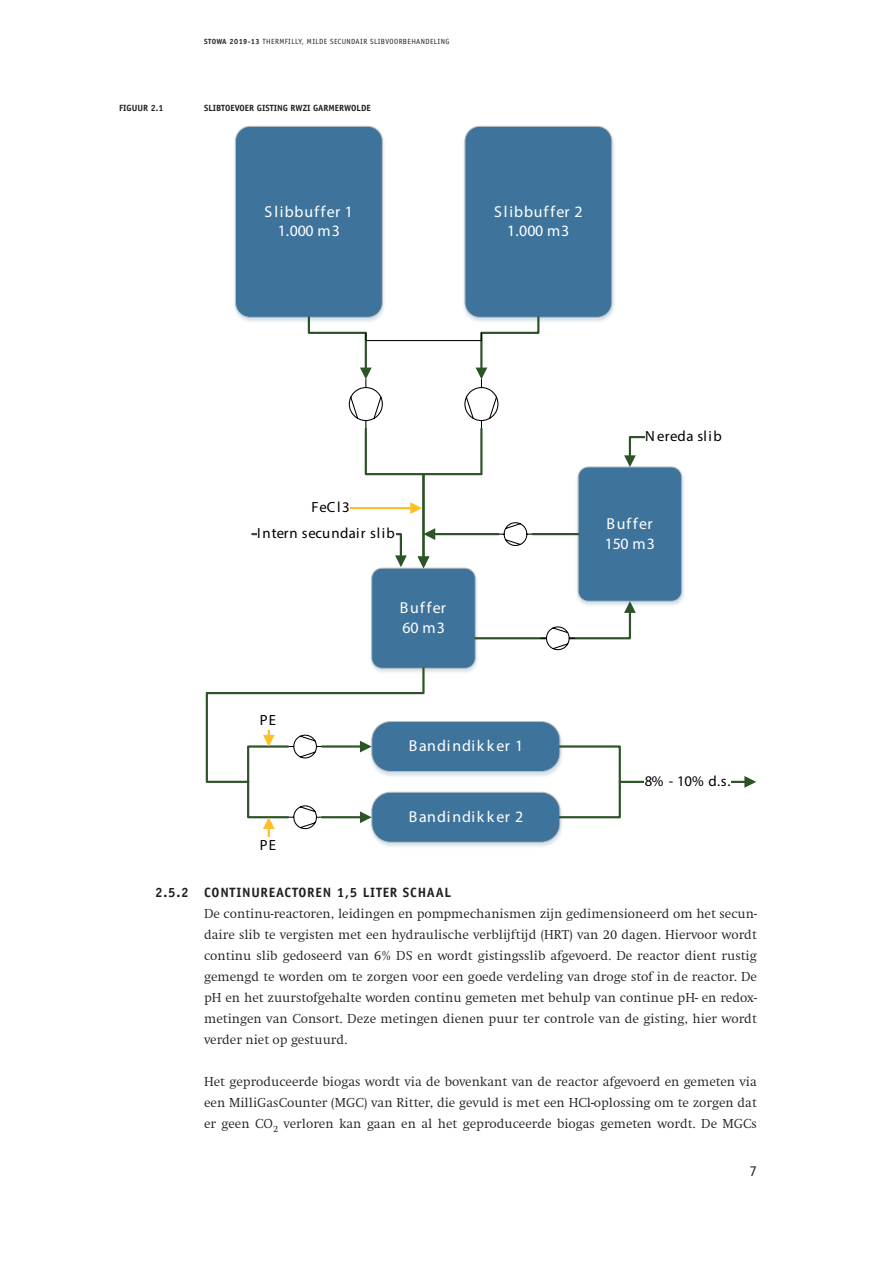
<style>
.page{position:relative;width:893px;height:1263px;background:#fff}
.page>*{position:absolute;margin:0;border:0;box-sizing:border-box;transform-origin:0 0}
.t1{font:15.9px/19.2px "Myriad Pro";letter-spacing:.065em;color:#fff;text-align:center}
.t2{font:15px "Officina Sans";color:#231f20}
.t3{font:14.7px "Myriad Pro";letter-spacing:.05em;color:#000001}
.BODY_TEXT{font:300 13.5px/21px "Swift";color:#231f20;text-align:justify}
.Kop_3{font:700 13.5px "Officina Sans";letter-spacing:.055em;color:#231f20}
.BIJSCHRIFT{font:700 9px "Officina Sans";color:#231f20}
.t4{font:7.5px "Officina Sans";letter-spacing:.05em;color:#231f20}
.s1{font-weight:700}
</style>
<div class="page">
<img style="left:234px;top:125px;width:150px;height:197px">
<div style="left:235px;top:126px;width:147px;height:191px;background:#3e749c;border-radius:15px"></div>
<div style="left:235px;top:126px;width:148px;height:191px;border:1px solid #bcbfc0;border-radius:15px"></div>
<img style="left:463px;top:125px;width:152px;height:197px">
<div style="left:465px;top:126px;width:147px;height:191px;background:#3e749c;border-radius:15px"></div>
<div style="left:465px;top:126px;width:147px;height:191px;border:1px solid #bcbfc0;border-radius:15px"></div>
<img style="left:371px;top:568px;width:107px;height:105px">
<div style="left:372px;top:568px;width:103px;height:100px;background:#3e749c;border-radius:10px"></div>
<div style="left:371px;top:568px;width:104px;height:100px;border:1px solid #bcbfc0;border-radius:10px"></div>
<img style="left:573px;top:466px;width:111px;height:140px">
<div style="left:578px;top:467px;width:104px;height:134px;background:#3e749c;border-radius:10px"></div>
<div style="left:578px;top:467px;width:104px;height:134px;border:1px solid #bcbfc0;border-radius:10px"></div>
<hr style="left:532px;top:533px;width:46px;height:2px;background:#2d5427">
<svg style="left:473px;top:601px;width:163px;height:50px"></svg>
<img style="left:426px;top:721px;width:136px;height:56px">
<div style="left:372px;top:721px;width:188px;height:50px;background:#3e749c;border-radius:19px"></div>
<div style="left:372px;top:721px;width:188px;height:51px;border:1px solid #bcbfc0;border-radius:19px"></div>
<img style="left:371px;top:791px;width:191px;height:56px">
<div style="left:372px;top:792px;width:188px;height:50px;background:#3e749c;border-radius:19px"></div>
<div style="left:372px;top:792px;width:188px;height:50px;border:1px solid #bcbfc0;border-radius:19px"></div>
<svg style="left:558px;top:744px;width:64px;height:75px"></svg>
<hr style="left:620px;top:781px;width:126px;height:2px;background:#2d5427">
<svg style="left:744px;top:776px;width:12px;height:12px"></svg>
<div style="left:645px;top:773px;width:86px;height:18px;background:#fff"></div>
<hr style="left:268px;top:827px;width:2px;height:21px;background:#fdbe26">
<svg style="left:205px;top:666px;width:221px;height:164px"></svg>
<div style="left:260px;top:837px;width:18px;height:18px;background:#fff"></div>
<svg style="left:250px;top:315px;width:291px;height:253px"></svg>
<div style="left:257px;top:525px;width:138px;height:18px;background:#fff"></div>
<svg style="left:624px;top:436px;width:60px;height:31px"></svg>
<div style="left:645px;top:428px;width:77px;height:18px;background:#fff"></div>
<p class="t4" style="left:204px;top:37px;width:247px"><span class="s1">STOWA 2019-13</span> THERMFILLY, MILDE SECUNDAIR SLIBVOORBEHANDELING</p>
<p class="BIJSCHRIFT" style="left:119px;top:103px;width:46px">FIGUUR 2.1</p>
<p class="BIJSCHRIFT" style="left:204px;top:103px;width:168px">SLIBTOEVOER GISTING RWZI GARMERWOLDE</p>
<p class="t1" style="left:265px;top:202px;width:90px">Slibbuffer 1<br>1.000 m3</p>
<p class="t1" style="left:494px;top:202px;width:90px">Slibbuffer 2<br>1.000 m3</p>
<p class="t3" style="left:311px;top:498px;width:40px">FeCl3</p>
<p class="t3" style="left:257px;top:524px;width:139px">Intern secundair slib</p>
<p class="t3" style="left:260px;top:711px;width:18px">PE</p>
<p class="t3" style="left:260px;top:836px;width:18px">PE</p>
<p class="t1" style="left:400px;top:598px;width:48px;text-align:left">Buffer<br>60 m3</p>
<p class="t1" style="left:409px;top:736px;width:116px">Bandindikker 1</p>
<p class="t1" style="left:409px;top:807px;width:116px">Bandindikker 2</p>
<p class="t3" style="left:645px;top:427px;width:78px">Nereda slib</p>
<p class="t1" style="left:605px;top:514px;width:52px;text-align:left">Buffer<br>150 m3</p>
<p class="t3" style="left:645px;top:772px;width:87px">8% - 10% d.s.</p>
<p class="Kop_3" style="left:155px;top:884px;width:297px">2.5.2 CONTINUREACTOREN 1,5 LITER SCHAAL</p>
<p class="BODY_TEXT" style="left:204px;top:903px;width:554px">De continu-reactoren, leidingen en pompmechanismen zijn gedimensioneerd om het secun&shy;daire slib te vergisten met een hydraulische verblijftijd (HRT) van 20 dagen. Hiervoor wordt continu slib gedoseerd van 6% DS en wordt gistingsslib afgevoerd. De reactor dient rustig gemengd te worden om te zorgen voor een goede verdeling van droge stof in de reactor. De pH en het zuurstofgehalte worden continu gemeten met behulp van continue pH- en redox&shy;metingen van Consort. Deze metingen dienen puur ter controle van de gisting, hier wordt verder niet op gestuurd.</p>
<p class="BODY_TEXT" style="left:204px;top:1071px;width:554px">Het geproduceerde biogas wordt via de bovenkant van de reactor afgevoerd en gemeten via een MilliGasCounter (MGC) van Ritter, die gevuld is met een HCl-oplossing om te zorgen dat er geen CO<sub>2</sub> verloren kan gaan en al het geproduceerde biogas gemeten wordt. De MGCs</p>
<p class="t2" style="left:749px;top:1162px;width:9px">7</p>
</div>
